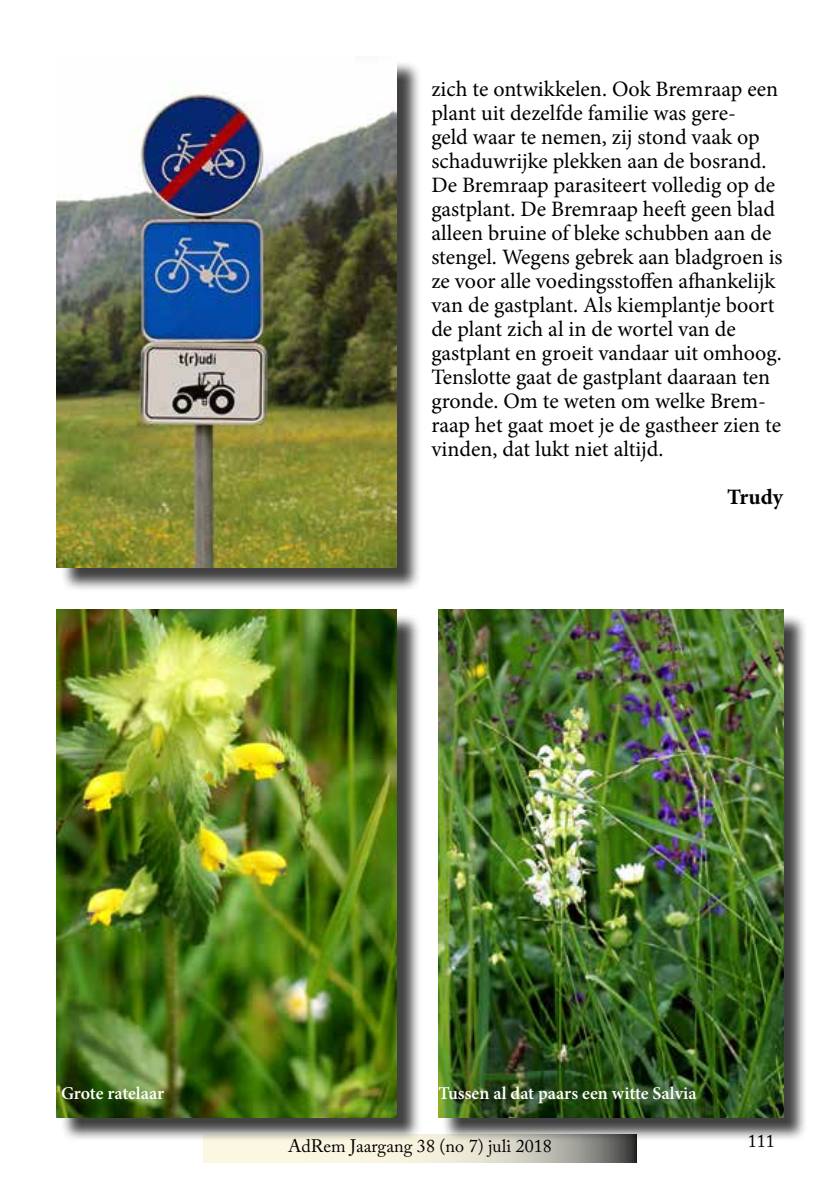
<style>
.page{position:relative;width:840px;height:1191px;background:#fff}
.page>*{position:absolute;margin:0;border:0;box-sizing:border-box;transform-origin:0 0}
.t1{font:22px/24px "Minion Pro";color:#000}
.t2{font:700 22px "Minion Pro";color:#000}
.t3{font:600 18px "Minion Pro";color:#fff}
.t4{font:18px "Adobe Caslon Pro";color:#000}
</style>
<div class="page">
<svg style="left:203px;top:1134px;width:433px;height:28px"></svg>
<div style="left:60px;top:60px;width:361px;height:532px;background:#000;opacity:.75"></div>
<img style="left:57px;top:60px;width:340px;height:507px">
<div style="left:60px;top:612px;width:362px;height:530px;background:#000;opacity:.75"></div>
<img style="left:57px;top:609px;width:340px;height:508px">
<div style="left:441px;top:612px;width:366px;height:530px;background:#000;opacity:.75"></div>
<img style="left:438px;top:609px;width:344px;height:508px">
<p class="t1" style="left:431px;top:77px;width:352px">zich te ontwikkelen. Ook Bremraap een plant uit dezelfde familie was gere-<br>geld waar te nemen, zij stond vaak op schaduwrijke plekken aan de bosrand.<br>De Bremraap parasiteert volledig op de gastplant. De Bremraap heeft geen blad alleen bruine of bleke schubben aan de stengel. Wegens gebrek aan bladgroen is ze voor alle voedingsstoffen afhankelijk van de gastplant. Als kiemplantje boort de plant zich al in de wortel van de gastplant en groeit vandaar uit omhoog.<br>Tenslotte gaat de gastplant daaraan ten gronde. Om te weten om welke Brem&shy;raap het gaat moet je de gastheer zien te vinden, dat lukt niet altijd.</p>
<p class="t2" style="left:726px;top:482px;width:58px">Trudy</p>
<p class="t3" style="left:61px;top:1081px;width:105px">Grote ratelaar</p>
<p class="t3" style="left:438px;top:1081px;width:259px">Tussen al dat paars een witte Salvia</p>
<p class="t4" style="left:288px;top:1135px;width:265px">AdRem Jaargang 38 (no 7) juli 2018</p>
<p class="t4" style="left:747px;top:1129px;width:28px">111</p>
</div>
